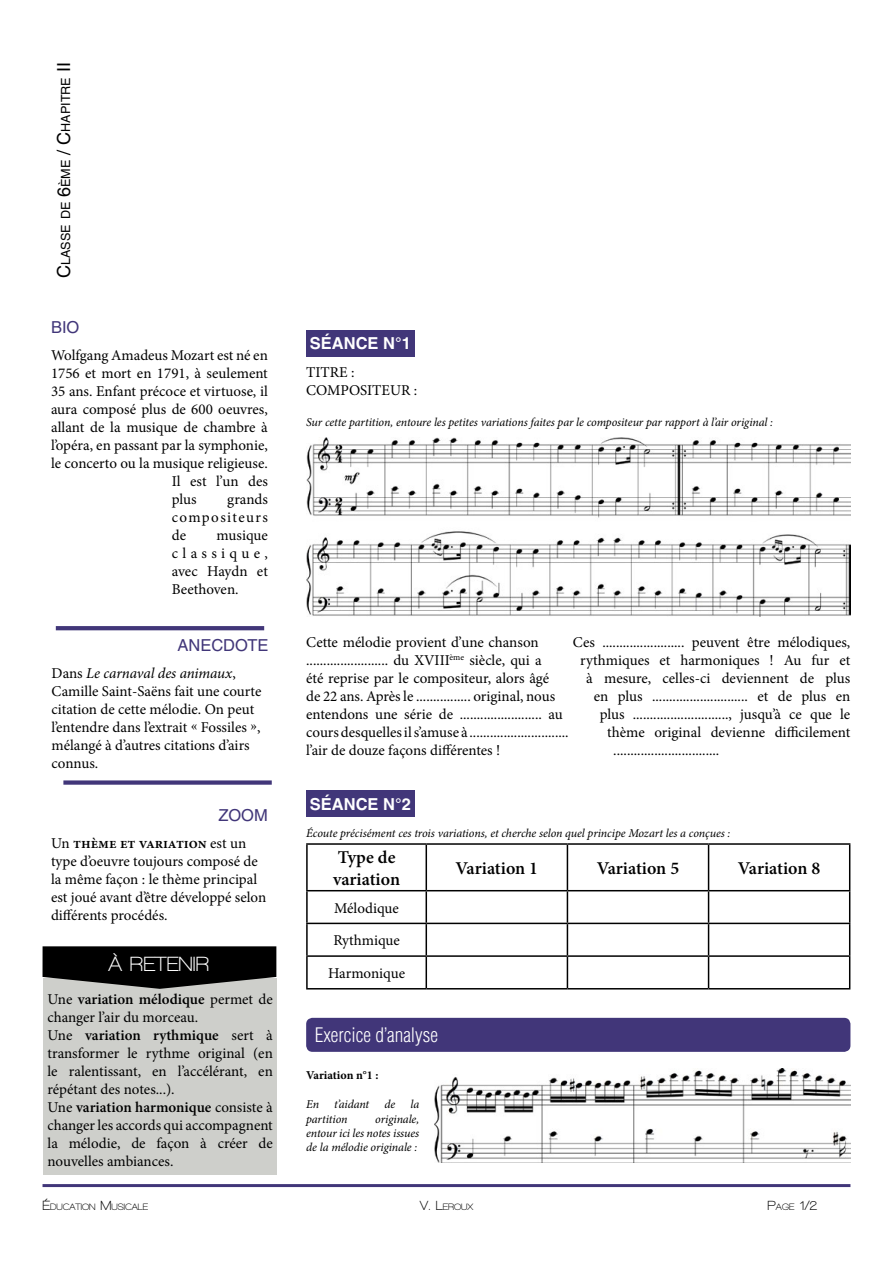
<style>
.page{position:relative;width:893px;height:1263px;background:#fff}
.page>*{position:absolute;margin:0;border:0;box-sizing:border-box;transform-origin:0 0}
.t1{font:700 21px "Walkway";color:#fff}
.t2{font:300 condensed 19.5px "Helvetica LT Std";color:#fff}
.t3{font:600 18px/21.6px "Minion Pro";letter-spacing:-.095em;color:#000}
.t4{font:700 16.5px "Helvetica LT Std";color:#fff}
.t5{font:16.5px "Helvetica LT Std";color:#413679}
.t6{font:15px/18px "Minion Pro";color:#000}
.t7{font:700 13.5px "Walkway";color:#000}
.t8{font:12.6px "Helvetica LT Std";color:#000}
.t9{font:italic 12px/14.4px "Minion Pro";letter-spacing:-.01em;color:#000;text-align:justify}
.t10{font:700 12px "Minion Pro";letter-spacing:-.005em;color:#000}
.t11{font:700 9.45px "Walkway";color:#000}
.s1{font-size:18px}
.s2{font-style:italic}
.s3{font-weight:600}
.s4{font-size:13.5px}
.s5{font-size:9.45px}
</style>
<div class="page">
<div style="left:306px;top:330px;width:109px;height:26px;background:#413679"></div>
<div style="left:43px;top:978px;width:234px;height:197px;background:#cecfcb"></div>
<svg style="left:43px;top:946px;width:233px;height:43px;background:#1f1f1e"></svg>
<div style="left:306px;top:790px;width:109px;height:27px;background:#413679"></div>
<hr style="left:43px;top:1184px;width:807px;height:3px;background:#413679">
<img style="left:306px;top:437px;width:544px;height:179px">
<hr style="left:306px;top:843px;width:120px;height:2px;background:#000">
<hr style="left:306px;top:845px;width:2px;height:45px;background:#000">
<hr style="left:426px;top:843px;width:141px;height:2px;background:#000">
<hr style="left:426px;top:845px;width:1px;height:45px;background:#000">
<hr style="left:567px;top:843px;width:142px;height:2px;background:#000">
<hr style="left:567px;top:845px;width:1px;height:45px;background:#000">
<hr style="left:709px;top:843px;width:141px;height:2px;background:#000">
<hr style="left:708px;top:845px;width:1px;height:45px;background:#000">
<hr style="left:849px;top:845px;width:1px;height:45px;background:#000">
<hr style="left:306px;top:890px;width:120px;height:1px;background:#000">
<hr style="left:306px;top:891px;width:2px;height:32px;background:#000">
<hr style="left:426px;top:890px;width:141px;height:1px;background:#000">
<hr style="left:426px;top:891px;width:1px;height:32px;background:#000">
<hr style="left:567px;top:890px;width:142px;height:1px;background:#000">
<hr style="left:567px;top:891px;width:1px;height:32px;background:#000">
<hr style="left:709px;top:890px;width:141px;height:1px;background:#000">
<hr style="left:708px;top:891px;width:1px;height:32px;background:#000">
<hr style="left:849px;top:891px;width:1px;height:32px;background:#000">
<hr style="left:306px;top:923px;width:120px;height:1px;background:#000">
<hr style="left:306px;top:924px;width:2px;height:31px;background:#000">
<hr style="left:426px;top:923px;width:141px;height:1px;background:#000">
<hr style="left:426px;top:924px;width:1px;height:31px;background:#000">
<hr style="left:567px;top:923px;width:142px;height:1px;background:#000">
<hr style="left:567px;top:924px;width:1px;height:31px;background:#000">
<hr style="left:709px;top:923px;width:141px;height:1px;background:#000">
<hr style="left:708px;top:924px;width:1px;height:31px;background:#000">
<hr style="left:849px;top:924px;width:1px;height:31px;background:#000">
<hr style="left:306px;top:955px;width:120px;height:2px;background:#000">
<hr style="left:306px;top:957px;width:2px;height:31px;background:#000">
<hr style="left:426px;top:955px;width:141px;height:2px;background:#000">
<hr style="left:426px;top:957px;width:1px;height:31px;background:#000">
<hr style="left:567px;top:955px;width:142px;height:2px;background:#000">
<hr style="left:567px;top:957px;width:1px;height:31px;background:#000">
<hr style="left:709px;top:955px;width:141px;height:2px;background:#000">
<hr style="left:708px;top:957px;width:1px;height:31px;background:#000">
<hr style="left:849px;top:957px;width:1px;height:31px;background:#000">
<hr style="left:306px;top:988px;width:120px;height:1px;background:#000">
<hr style="left:426px;top:988px;width:141px;height:1px;background:#000">
<hr style="left:567px;top:988px;width:142px;height:1px;background:#000">
<hr style="left:709px;top:988px;width:141px;height:1px;background:#000">
<img style="left:435px;top:1068px;width:415px;height:95px">
<svg style="left:56px;top:626px;width:208px;height:4px"></svg>
<div style="left:63px;top:780px;width:209px;height:5px;background:#413679"></div>
<div style="left:306px;top:1018px;width:544px;height:34px;background:#413679;border-radius:6px"></div>
<p class="t8" style="left:59px;top:278px;width:214px;rotate:-90deg"><span class="s1">C</span>lasse de <span class="s1">6</span>ème <span class="s1">/ C</span>hapitre <span class="s1">II</span></p>
<p class="t5" style="left:51px;top:318px;width:30px">BIO</p>
<p class="t6" style="left:51px;top:347px;width:218px">Wolfgang Amadeus Mozart est né en</p>
<p class="t6" style="left:51px;top:365px;width:218px">1756 et mort en 1791, à seulement</p>
<p class="t6" style="left:51px;top:383px;width:218px">35 ans. Enfant précoce et virtuose, il</p>
<p class="t6" style="left:51px;top:401px;width:218px">aura composé plus de 600 oeuvres,</p>
<p class="t6" style="left:51px;top:419px;width:218px">allant de la musique de chambre à</p>
<p class="t6" style="left:51px;top:437px;width:218px">l’opéra, en passant par la symphonie,</p>
<p class="t6" style="left:51px;top:455px;width:218px">le concerto ou la musique religieuse.</p>
<p class="t6" style="left:172px;top:473px;width:98px">Il est l’un des</p>
<p class="t6" style="left:172px;top:491px;width:26px">plus</p>
<p class="t6" style="left:172px;top:491px;width:98px;text-align:justify;text-indent:55px">grands compositeurs de</p>
<p class="t6" style="left:172px;top:527px;width:98px;text-align:justify;text-indent:45px">musique classique, avec Haydn et Beethoven.</p>
<p class="t5" style="left:177px;top:636px;width:93px">ANECDOTE</p>
<p class="t6" style="left:52px;top:664px;width:211px">Dans <span class="s2">Le carnaval des animaux</span>,<br>Camille Saint-Saëns fait une courte citation de cette mélodie. On peut l’entendre dans l’extrait « Fossiles », mélangé à d’autres citations d’airs connus.</p>
<p class="t5" style="left:218px;top:805px;width:51px">ZOOM</p>
<p class="t6" style="left:51px;top:834px;width:217px">Un <span class="s3">thème et variation</span> est un type d’oeuvre toujours composé de la même façon : le thème principal est joué avant d’être développé selon différents procédés.</p>
<h1 class="t1" style="left:108px;top:952px;width:102px">À RETENIR</h1>
<p class="t6" style="left:48px;top:990px;width:227px">Une <span class="s3">variation mélodique</span> permet de changer l’air du morceau.<br>Une <span class="s3">variation rythmique</span> sert à transformer le rythme original (en le ralentissant, en l’accélérant, en répétant des notes...).<br>Une <span class="s3">variation harmonique</span> consiste à changer les accords qui accompagnent la mélodie, de façon à créer de nouvelles ambiances.</p>
<p class="t4" style="left:310px;top:333px;width:103px">SÉANCE N°1</p>
<p class="t6" style="left:306px;top:363px;width:113px">TITRE :<br>COMPOSITEUR :</p>
<p class="t9" style="left:306px;top:415px;width:468px">Sur cette partition, entoure les petites variations faites par le compositeur par rapport à l’air original :</p>
<p class="t6" style="left:573px;top:634px;width:279px">Ces ........................ peuvent être mélodiques,</p>
<p class="t6" style="left:580px;top:652px;width:271px">rythmiques et harmoniques ! Au fur et</p>
<p class="t6" style="left:586px;top:670px;width:265px">à mesure, celles-ci deviennent de plus</p>
<p class="t6" style="left:594px;top:688px;width:258px">en plus ............................ et de plus en</p>
<p class="t6" style="left:600px;top:706px;width:252px">plus ............................, jusqu’à ce que le</p>
<p class="t6" style="left:607px;top:724px;width:244px">thème original devienne difficilement</p>
<p class="t6" style="left:613px;top:742px;width:108px">...............................</p>
<p class="t6" style="left:306px;top:634px;width:264px">Cette mélodie provient d’une chanson ........................ du XVIII<sup>ème</sup> siècle, qui a<br>été reprise par le compositeur, alors âgé<br>de 22 ans. Après le ................ original, nous entendons une série de ........................ au cours desquelles il s’amuse à ............................. l’air de douze façons différentes !</p>
<p class="t4" style="left:310px;top:794px;width:103px">SÉANCE N°2</p>
<p class="t9" style="left:306px;top:826px;width:426px">Écoute précisément ces trois variations, et cherche selon quel principe Mozart les a conçues :</p>
<p class="t3" style="left:333px;top:846px;width:68px">Type de variation</p>
<p class="t3" style="left:456px;top:857px;width:84px">Variation 1</p>
<p class="t3" style="left:597px;top:857px;width:84px">Variation 5</p>
<p class="t3" style="left:738px;top:857px;width:84px">Variation 8</p>
<p class="t6" style="left:328px;top:891px;width:79px;line-height:32.7px;text-align:center">Mélodique<br>Rythmique<br>Harmonique</p>
<h2 class="t2" style="left:315px;top:1022px;width:125px">Exercice d’analyse</h2>
<p class="t10" style="left:306px;top:1067px;width:74px">Variation n°1 :</p>
<p class="t9" style="left:306px;top:1097px;width:14px">En</p>
<p class="t9" style="left:334px;top:1097px;width:37px">t’aidant</p>
<p class="t9" style="left:384px;top:1097px;width:12px">de</p>
<p class="t9" style="left:410px;top:1097px;width:10px">la</p>
<p class="t9" style="left:306px;top:1111px;width:43px">partition</p>
<p class="t9" style="left:306px;top:1111px;width:115px;text-indent:69px">originale, entour ici les notes issues de la mélodie originale :</p>
<p class="t11" style="left:43px;top:1202px;width:107px"><span class="s4">É</span>DUCATION <span class="s4">M</span>USICALE</p>
<p class="t11" style="left:420px;top:1202px;width:55px"><span class="s4">V. L</span>EROUX</p>
<p class="t7" style="left:768px;top:1198px;width:51px">P<span class="s5">AGE</span> 1/2</p>
</div>
